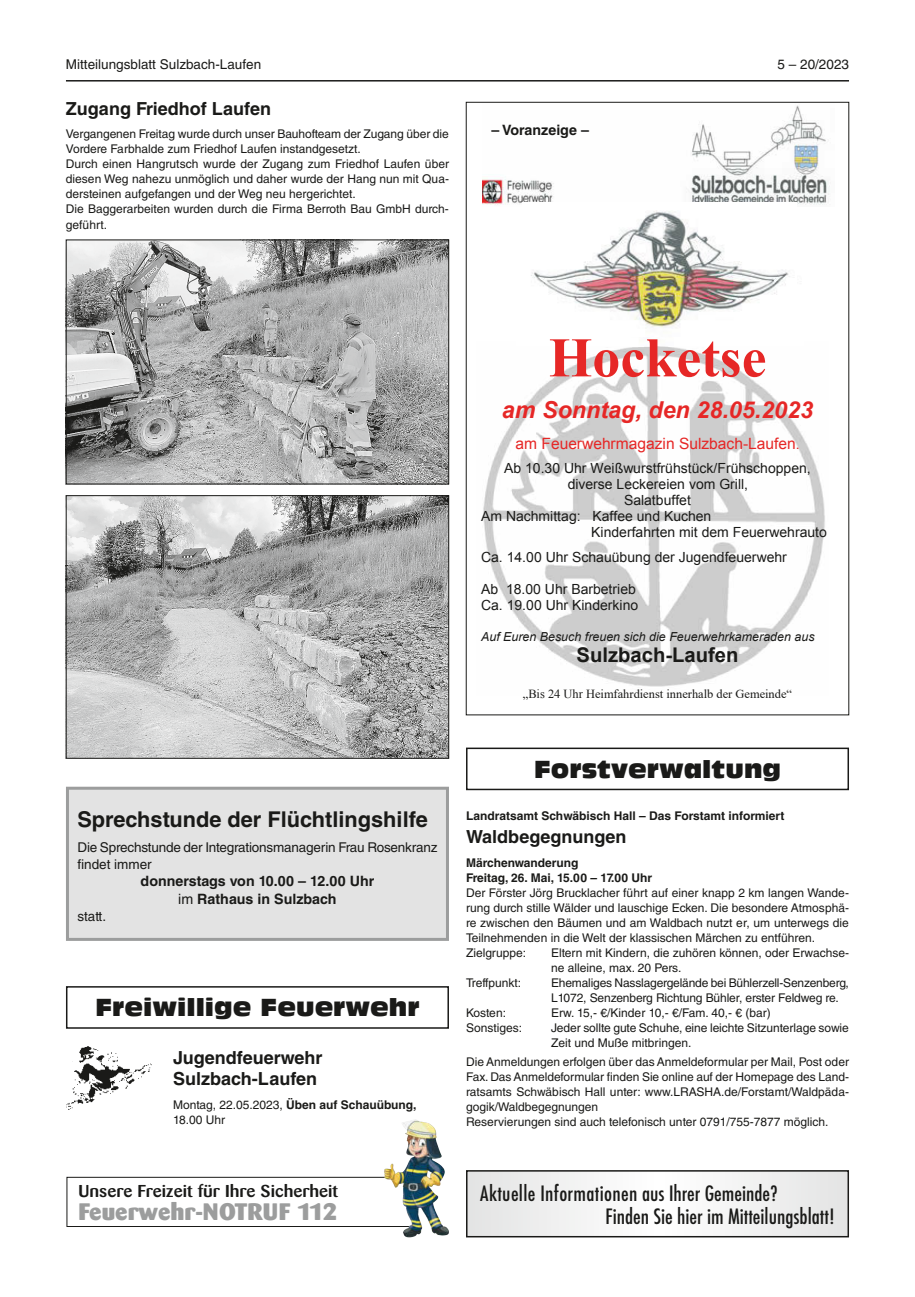
<style>
.page{position:relative;width:915px;height:1297px;background:#fff}
.page>*{position:absolute;margin:0;border:0;box-sizing:border-box;transform-origin:0 0}
.t1{font:700 55.95px "Times New Roman";color:#e62726}
.t2{font:24px "Antique Olive Compact";color:#1a1a18}
.t3{font:800 23.55px "Barmeno";color:#9c9d9d;scale:1.1 1}
.t4{font:500 condensed 23.25px/22.8px "Futura T";color:#1a1a18}
.t5{font:italic 700 23.25px "Arial";color:#e62726}
.t6{font:700 21.75px "Helvetica LT Std";color:#1a1a18}
.t7{font:700 20.25px "Arial";color:#1a1a18}
.t8{font:700 18px/21px "Helvetica LT Std";color:#1a1a18}
.t9{font:500 17.1px "Barmeno";color:#1a1a18;scale:1.1 1}
.t10{font:15.6px "Arial";color:#e62726}
.t11{font:700 14.25px/17.5px "Helvetica LT Std";color:#1a1a18;text-align:center}
.t12{font:13.95px/16px "Arial";color:#1a1a18}
.t13{font:13.5px/16.6px "Helvetica LT Std";letter-spacing:-.015em;color:#1a1a18}
.t14{font:italic 12.45px "Arial";color:#1a1a18}
.t15{font:12.45px "Times New Roman";color:#1a1a18}
.t16{font:12px/15px "Helvetica LT Std";color:#1a1a18}
.t17{font:700 12px/15px "Helvetica LT Std";color:#1a1a18}
.s1{font-size:13.95px}
.s2{font-weight:400}
.s3{font-weight:700}
.s4{font-style:inherit}
</style>
<div class="page">
<hr style="left:66px;top:80px;width:782px;height:2px;background:#1a1a18">
<img style="left:68px;top:242px;width:379px;height:240px">
<div style="left:66px;top:240px;width:383px;height:244px;border:1px solid #1a1a18"></div>
<img style="left:68px;top:497px;width:379px;height:259px">
<div style="left:66px;top:495px;width:383px;height:263px;border:1px solid #1a1a18"></div>
<div style="left:67px;top:788px;width:380px;height:151px;background:#e3e3e3"></div>
<div style="left:66px;top:787px;width:383px;height:154px;border:3px solid #9c9d9d"></div>
<div style="left:66px;top:986px;width:383px;height:43px;border:2px solid #1a1a18"></div>
<img style="left:66px;top:1046px;width:86px;height:64px">
<img style="left:483px;top:346px;width:342px;height:341px">
<img style="left:482px;top:105px;width:348px;height:100px">
<img style="left:522px;top:202px;width:274px;height:126px">
<div style="left:466px;top:748px;width:382px;height:42px;border:2px solid #1a1a18"></div>
<div style="left:67px;top:1177px;width:349px;height:50px;border:1px solid #1a1a18"></div>
<img style="left:402px;top:1119px;width:14px;height:38px">
<div style="left:466px;top:1171px;width:382px;height:66px;background:linear-gradient(to right,#f1f1f1,#f2f2f2)"></div>
<div style="left:466px;top:1170px;width:382px;height:67px;border:2px solid #1a1a18"></div>
<p class="t13" style="left:66px;top:56px;width:197px">Mitteilungsblatt Sulzbach-Laufen</p>
<p class="t13" style="left:777px;top:56px;width:73px">5 – 20/2023</p>
<h3 class="t8" style="left:66px;top:98px;width:206px">Zugang Friedhof Laufen</h3>
<p class="t16" style="left:66px;top:127px;width:384px">Vergangenen Freitag wurde durch unser Bauhofteam der Zugang über die Vordere Farbhalde zum Friedhof Laufen instandgesetzt.<br>Durch einen Hangrutsch wurde der Zugang zum Friedhof Laufen über diesen Weg nahezu unmöglich und daher wurde der Hang nun mit Qua&shy;dersteinen aufgefangen und der Weg neu hergerichtet.<br>Die Baggerarbeiten wurden durch die Firma Berroth Bau GmbH durch&shy;geführt.</p>
<p class="t11" style="left:491px;top:121px;width:99px">– Voranzeige –</p>
<h1 class="t1" style="left:548px;top:319px;width:219px">Hocketse</h1>
<h3 class="t5" style="left:502px;top:394px;width:312px">am Sonntag, den 28.05.2023</h3>
<h3 class="t10" style="left:515px;top:434px;width:285px">am Feuerwehrmagazin Sulzbach-Laufen<span class="s1">.</span></h3>
<p class="t12" style="left:504px;top:460px;width:308px">Ab 10.30 Uhr Weißwurstfrühstück/Frühschoppen,</p>
<p class="t12" style="left:567px;top:476px;width:182px">diverse Leckereien vom Grill,</p>
<p class="t12" style="left:624px;top:492px;width:68px">Salatbuffet</p>
<p class="t12" style="left:481px;top:509px;width:232px">Am Nachmittag: Kaffee und Kuchen</p>
<p class="t12" style="left:591px;top:525px;width:237px">Kinderfahrten mit dem Feuerwehrauto</p>
<p class="t12" style="left:481px;top:549px;width:307px">Ca. 14.00 Uhr Schauübung der Jugendfeuerwehr</p>
<p class="t12" style="left:481px;top:581px;width:159px">Ab 18.00 Uhr Barbetrieb<br>Ca. 19.00 Uhr Kinderkino</p>
<p class="t14" style="left:481px;top:628px;width:335px">Auf Euren Besuch freuen sich die Feuerwehrkameraden aus</p>
<h3 class="t7" style="left:576px;top:642px;width:163px">Sulzbach-Laufen</h3>
<h3 class="t6" style="left:77px;top:806px;width:352px">Sprechstunde der Flüchtlingshilfe</h3>
<p class="t13" style="left:77px;top:839px;width:361px">Die Sprechstunde der Integrationsmanagerin Frau Rosenkranz findet immer</p>
<p class="t11" style="left:140px;top:872px;width:235px">donnerstags von 10.00 – 12.00 Uhr <span class="s2">im</span> Rathaus in Sulzbach</p>
<p class="t13" style="left:77px;top:907px;width:30px">statt.</p>
<h2 class="t2" style="left:95px;top:993px;width:326px">Freiwillige Feuerwehr</h2>
<h3 class="t8" style="left:173px;top:1047px;width:151px">Jugendfeuerwehr<br>Sulzbach-Laufen</h3>
<p class="t16" style="left:173px;top:1097px;width:245px">Montag, 22.05.2023, <span class="s3">Üben auf Schauübung,<br></span>18.00 Uhr</p>
<h3 class="t9" style="left:78px;top:1180px;width:237px">Unsere Freizeit für Ihre Sicherheit</h3>
<h3 class="t3" style="left:78px;top:1197px;width:237px">Feuerwehr-NOTRUF 112</h3>
<p class="t15" style="left:522px;top:685px;width:271px">„<span class="s4">Bis 24 Uhr</span> Heimfahrdienst innerhalb der Gemeinde“</p>
<h2 class="t2" style="left:534px;top:754px;width:248px">Forstverwaltung</h2>
<p class="t17" style="left:466px;top:808px;width:320px">Landratsamt Schwäbisch Hall – Das Forstamt informiert</p>
<h3 class="t8" style="left:466px;top:826px;width:162px">Waldbegegnungen</h3>
<p class="t17" style="left:466px;top:855px;width:188px">Märchenwanderung<br>Freitag, 26. Mai, 15.00 – 17.00 Uhr</p>
<p class="t16" style="left:466px;top:885px;width:384px">Der Förster Jörg Brucklacher führt auf einer knapp 2 km langen Wande&shy;rung durch stille Wälder und lauschige Ecken. Die besondere Atmosphä&shy;re zwischen den Bäumen und am Waldbach nutzt er, um unterwegs die Teilnehmenden in die Welt der klassischen Märchen zu entführen.<br>Zielgruppe:</p>
<p class="t16" style="left:551px;top:945px;width:299px">Eltern mit Kindern, die zuhören können, oder Erwachse&shy;ne alleine, max. 20 Pers.</p>
<p class="t16" style="left:466px;top:975px;width:57px">Treffpunkt:</p>
<p class="t16" style="left:551px;top:975px;width:299px">Ehemaliges Nasslagergelände bei Bühlerzell-Senzenberg,<br>L1072, Senzenberg Richtung Bühler, erster Feldweg re.</p>
<p class="t16" style="left:466px;top:1005px;width:41px">Kosten:</p>
<p class="t16" style="left:551px;top:1005px;width:221px">Erw. 15,- €/Kinder 10,- €/Fam. 40,- € (bar)</p>
<p class="t16" style="left:466px;top:1020px;width:58px">Sonstiges:</p>
<p class="t16" style="left:551px;top:1020px;width:299px">Jeder sollte gute Schuhe, eine leichte Sitzunterlage sowie<br>Zeit und Muße mitbringen.</p>
<p class="t16" style="left:466px;top:1054px;width:384px">Die Anmeldungen erfolgen über das Anmeldeformular per Mail, Post oder Fax. Das Anmeldeformular finden Sie online auf der Homepage des Land&shy;ratsamts Schwäbisch Hall unter: www.LRASHA.de/Forstamt/Waldpäda&shy;gogik/Waldbegegnungen<br>Reservierungen sind auch telefonisch unter 0791/755-7877 möglich.</p>
<h3 class="t4" style="left:605px;top:1182px;width:231px;text-indent:-125px">Aktuelle Informationen aus Ihrer Gemeinde?<br>Finden Sie hier im Mitteilungsblatt!</h3>
</div>
